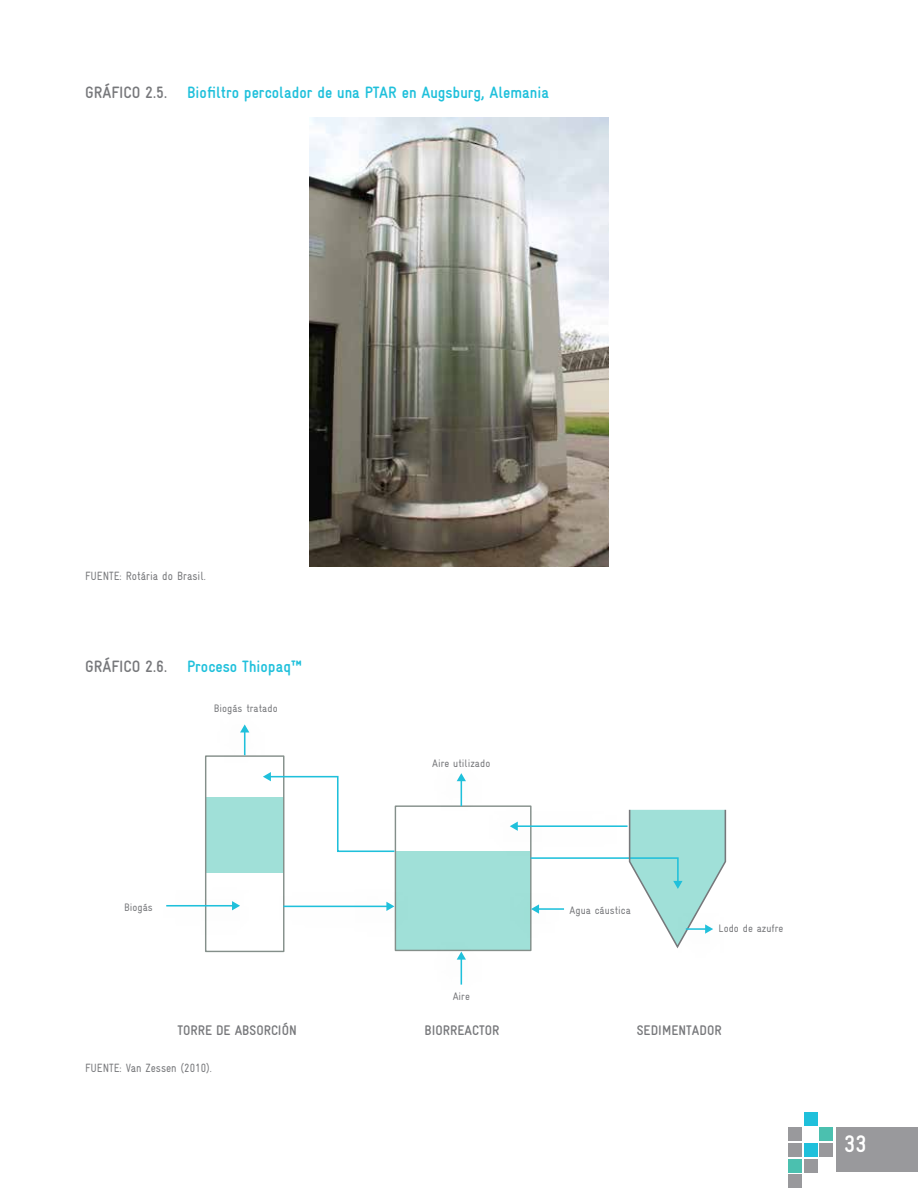
<style>
.page{position:relative;width:918px;height:1188px;background:#fff}
.page>*{position:absolute;margin:0;border:0;box-sizing:border-box;transform-origin:0 0}
.t1{font:700 condensed 24px "GIZ Gravur Pro";color:#fff}
.t2{font:700 condensed 18.6px "GIZ Gravur TT";color:#1d1d1b}
.t3{font:700 condensed 16.5px "GIZ Gravur Pro";color:#1fc0db}
.t4{font:700 condensed 13.95px "GIZ Gravur";letter-spacing:.005em;color:#77787b}
.t5{font:condensed 12px "GIZ Gravur Pro";color:#77787b;scale:.95 1}
.t6{font:condensed 10.8px "GIZ Gravur";color:#77787b}
.s1{color:#77787b}
</style>
<div class="page">
<div style="left:820px;top:1128px;width:13px;height:13px;background:#4bc0af"></div>
<div style="left:788px;top:1159px;width:14px;height:13px;background:#4bc0af"></div>
<div style="left:804px;top:1112px;width:13px;height:13px;background:#1fc0db"></div>
<div style="left:804px;top:1143px;width:13px;height:14px;background:#1fc0db"></div>
<div style="left:836px;top:1128px;width:82px;height:44px;background:#99999c"></div>
<div style="left:788px;top:1128px;width:14px;height:13px;background:#99999c"></div>
<div style="left:804px;top:1159px;width:13px;height:13px;background:#99999c"></div>
<div style="left:820px;top:1143px;width:13px;height:14px;background:#99999c"></div>
<div style="left:788px;top:1175px;width:14px;height:13px;background:#99999c"></div>
<div style="left:788px;top:1143px;width:14px;height:14px;background:#99999c"></div>
<img style="left:309px;top:118px;width:300px;height:448px">
<div style="left:206px;top:797px;width:78px;height:76px;background:#a0e0d8"></div>
<div style="left:395px;top:852px;width:136px;height:98px;background:#a0e0d8"></div>
<img style="left:205px;top:732px;width:80px;height:76px">
<hr style="left:244px;top:731px;width:2px;height:24px;background:#1fc0db">
<svg style="left:240px;top:724px;width:9px;height:8px"></svg>
<img style="left:439px;top:949px;width:38px;height:11px">
<svg style="left:457px;top:952px;width:9px;height:33px"></svg>
<img style="left:477px;top:949px;width:55px;height:3px">
<img style="left:204px;top:857px;width:80px;height:96px">
<hr style="left:166px;top:905px;width:67px;height:2px;background:#1fc0db">
<svg style="left:263px;top:772px;width:133px;height:81px"></svg>
<img style="left:230px;top:858px;width:209px;height:95px">
<hr style="left:283px;top:906px;width:105px;height:1px;background:#1fc0db">
<svg style="left:386px;top:902px;width:8px;height:9px"></svg>
<hr style="left:516px;top:825px;width:112px;height:2px;background:#1fc0db">
<svg style="left:511px;top:822px;width:7px;height:9px"></svg>
<img style="left:403px;top:781px;width:108px;height:79px">
<svg style="left:457px;top:773px;width:9px;height:33px"></svg>
<svg style="left:529px;top:808px;width:198px;height:142px"></svg>
<p class="t3" style="left:85px;top:83px;width:466px"><span class="s1">GRÁFICO 2.5.</span> Biofiltro percolador de una PTAR en Augsburg, Alemania</p>
<p class="t5" style="left:85px;top:569px;width:129px">FUENTE: Rotária do Brasil.</p>
<p class="t3" style="left:85px;top:657px;width:218px"><span class="s1">GRÁFICO 2.6.</span> Proceso Thiopaq™</p>
<p class="t2" style="left:137px;top:657px;width:67px">GRAF 2.6</p>
<p class="t6" style="left:214px;top:702px;width:65px">Biogás tratado</p>
<p class="t6" style="left:124px;top:901px;width:30px">Biogás</p>
<p class="t4" style="left:177px;top:1022px;width:121px">TORRE DE ABSORCIÓN</p>
<p class="t5" style="left:85px;top:1061px;width:135px">FUENTE: Van Zessen (2010).</p>
<p class="t6" style="left:432px;top:757px;width:60px">Aire utilizado</p>
<p class="t6" style="left:453px;top:990px;width:19px">Aire</p>
<p class="t6" style="left:570px;top:904px;width:63px">Agua cáustica</p>
<p class="t6" style="left:719px;top:923px;width:66px">Lodo de azufre</p>
<p class="t4" style="left:424px;top:1022px;width:77px">BIORREACTOR</p>
<p class="t4" style="left:637px;top:1022px;width:87px">SEDIMENTADOR</p>
<h1 class="t1" style="left:844px;top:1130px;width:25px">33</h1>
</div>
